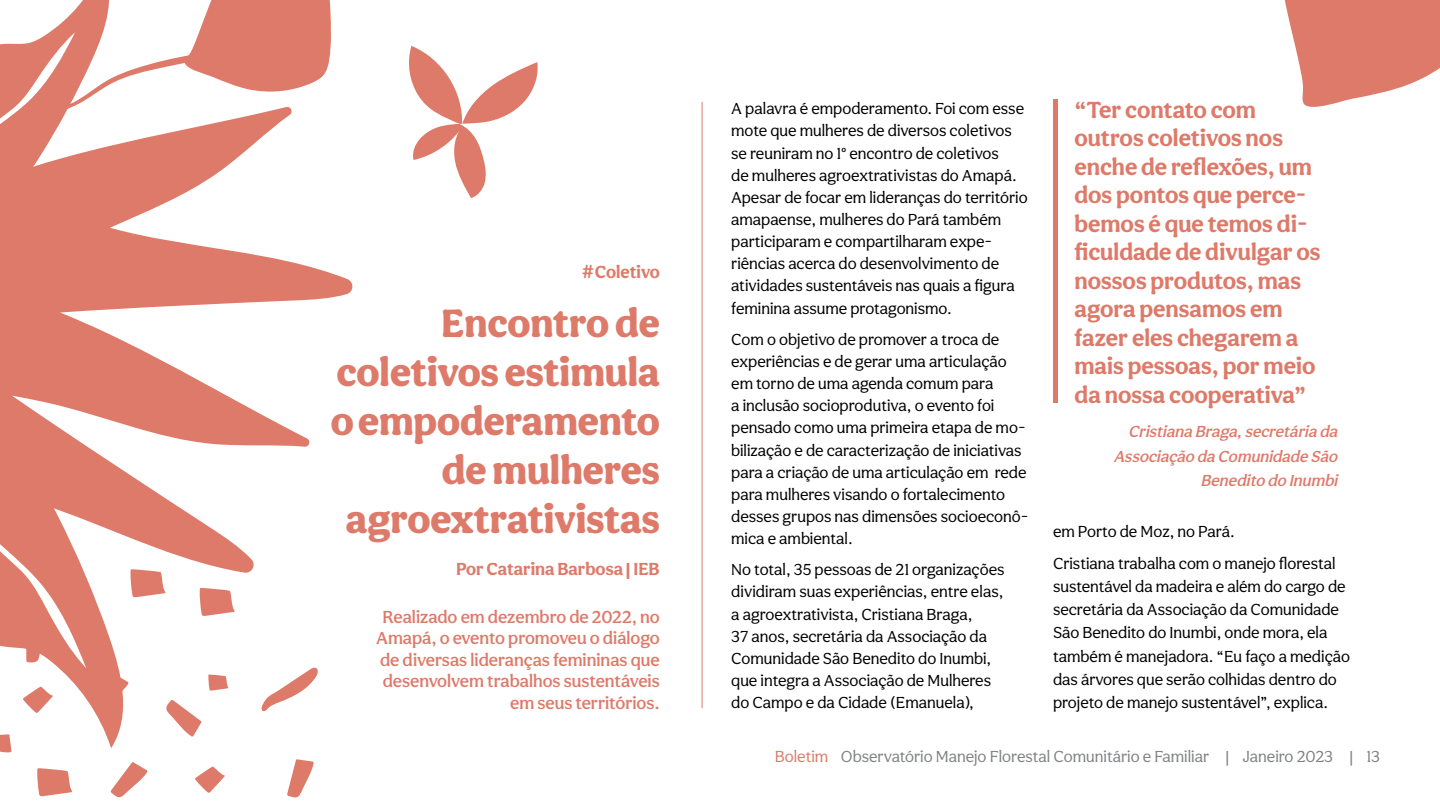
<style>
.page{position:relative;width:1440px;height:810px;background:#fff}
.page>*{position:absolute;margin:0;border:0;box-sizing:border-box;transform-origin:0 0}
.Title_2{font:900 40.72px/48.9px "Aesthet Nova";color:#de7a69;text-align:right}
.Olho_1{font:700 24px/28.5px "Aesthet Nova";color:#de7a69}
.Subtítulo{font:500 18px/21.6px "Aesthet Nova";color:#de7a69;text-align:right}
.Subtítulo-2{font:700 18px "Aesthet Nova";color:#de7a69}
.t1{font:16.5px/22.1px "Aesthet Nova";color:#000}
.t2{font:16.5px "Aesthet Nova";color:#808285}
.Legenda_olho{font:italic 500 16.5px/24.6px "Aesthet Nova";color:#de7a69;text-align:right}
.s1{color:#de7a69}
</style>
<div class="page">
<hr style="left:702px;top:102px;width:1px;height:606px;background:#de7a69">
<div style="left:1053px;top:99px;width:5px;height:304px;background:#de7a69"></div>
<svg style="left:409px;top:46px;width:129px;height:152px"></svg>
<svg style="left:37px;top:768px;width:35px;height:28px"></svg>
<svg style="left:111px;top:762px;width:37px;height:36px"></svg>
<svg style="left:261px;top:667px;width:57px;height:44px"></svg>
<svg style="left:195px;top:766px;width:30px;height:27px"></svg>
<svg style="left:287px;top:759px;width:27px;height:39px"></svg>
<svg style="left:0;top:229px;width:353px;height:344px"></svg>
<svg style="left:1284px;top:0;width:156px;height:107px"></svg>
<svg style="left:0;top:421px;width:235px;height:332px"></svg>
<svg style="left:0;top:0;width:331px;height:229px"></svg>
<p class="Subtítulo-2" style="left:582px;top:261px;width:80px">#Coletivo</p>
<p class="Title_2" style="left:331px;top:298px;width:331px">Encontro de coletivos estimula o empoderamento de mulheres agroextrativistas</p>
<p class="Subtítulo-2" style="left:456px;top:558px;width:205px">Por Catarina Barbosa | IEB</p>
<p class="Subtítulo" style="left:376px;top:605px;width:285px">Realizado em dezembro de 2022, no<br>Amapá, o evento promoveu o diálogo de diversas lideranças femininas que desenvolvem trabalhos sustentáveis em seus territórios.</p>
<p class="t1" style="left:731px;top:97px;width:298px">A palavra é empoderamento. Foi com esse mote que mulheres de diversos coletivos se reuniram no 1º encontro de coletivos<br>de mulheres agroextrativistas do Amapá.<br>Apesar de focar em lideranças do território amapaense, mulheres do Pará também participaram e compartilharam expe&shy;riências acerca do desenvolvimento de atividades sustentáveis nas quais a figura feminina assume protagonismo.</p>
<p class="t1" style="left:731px;top:328px;width:299px">Com o objetivo de promover a troca de experiências e de gerar uma articulação em torno de uma agenda comum para<br>a inclusão socioprodutiva, o evento foi pensado como uma primeira etapa de mo&shy;bilização e de caracterização de iniciativas para a criação de uma articulação em rede para mulheres visando o fortalecimento desses grupos nas dimensões socioeconô&shy;mica e ambiental.</p>
<p class="t1" style="left:731px;top:558px;width:275px">No total, 35 pessoas de 21 organizações dividiram suas experiências, entre elas, a agroextrativista, Cristiana Braga,<br>37 anos, secretária da Associação da Comunidade São Benedito do Inumbi, que integra a Associação de Mulheres do Campo e da Cidade (Emanuela),</p>
<p class="Olho_1" style="left:1075px;top:95px;width:248px">“Ter contato com outros coletivos nos enche de reflexões, um dos pontos que perce&shy;bemos é que temos di&shy;ficuldade de divulgar os nossos produtos, mas agora pensamos em fazer eles chegarem a mais pessoas, por meio da nossa cooperativa”</p>
<p class="Legenda_olho" style="left:1113px;top:419px;width:229px">Cristiana Braga,secretária da<br>Associação da Comunidade São<br>Benedito do Inumbi</p>
<p class="t1" style="left:1053px;top:520px;width:183px">em Porto de Moz, no Pará.</p>
<p class="t1" style="left:1053px;top:551px;width:299px;line-height:23.2px">Cristiana trabalha com o manejo florestal sustentável da madeira e além do cargo de secretária da Associação da Comunidade São Benedito do Inumbi, onde mora, ela também é manejadora. “Eu faço a medição das árvores que serão colhidas dentro do projeto de manejo sustentável”, explica.</p>
<p class="t2" style="left:775px;top:747px;width:607px"><span class="s1">Boletim</span> Observatório Manejo Florestal Comunitário e Familiar | Janeiro 2023 | 13</p>
</div>
